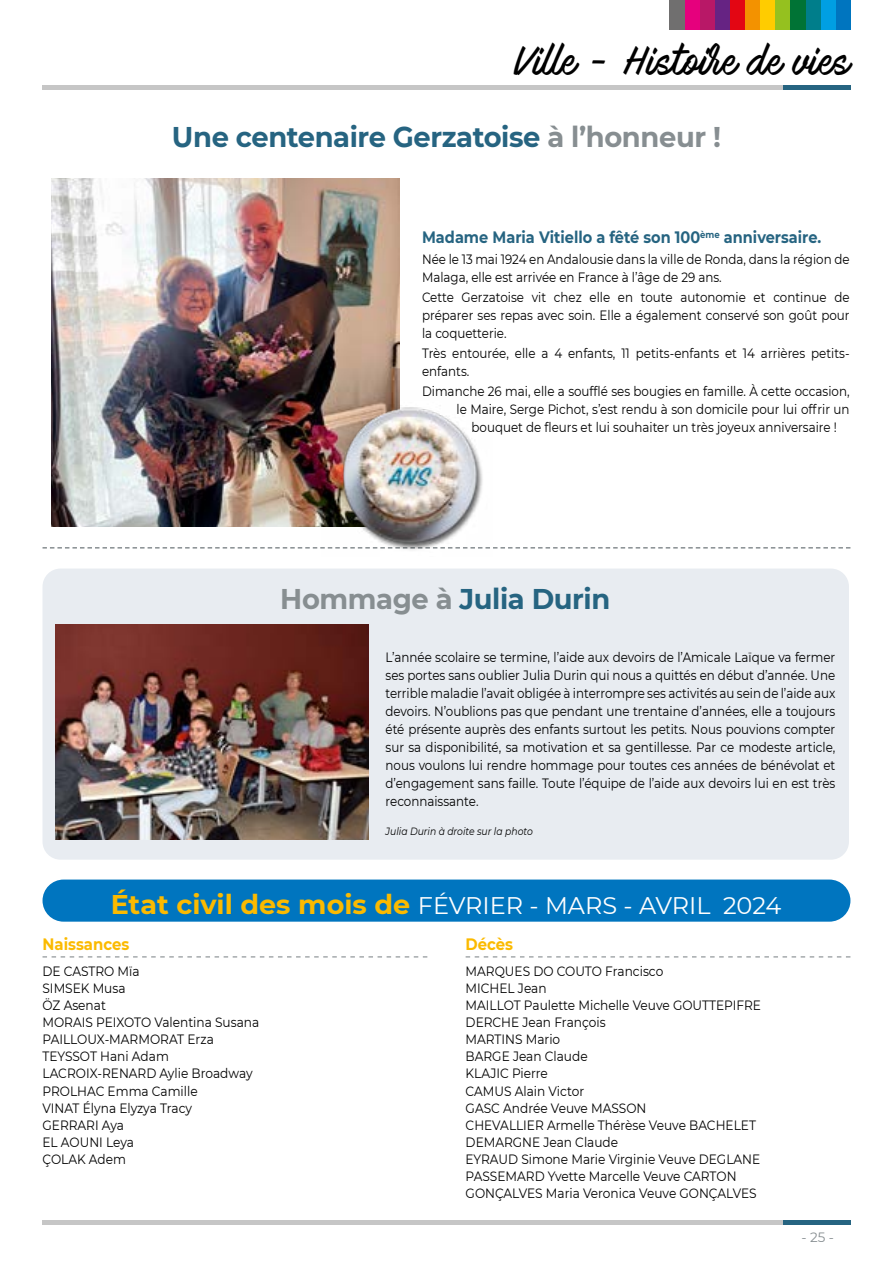
<style>
.page{position:relative;width:893px;height:1263px;background:#fff}
.page>*{position:absolute;margin:0;border:0;box-sizing:border-box;transform-origin:0 0}
.t1{font:36px "Mark My Words Clean";color:#000}
.t2{font:700 28.5px "Montserrat";letter-spacing:-.015em;color:#266481;scale:.96 1}
.t3{font:24px "Montserrat";color:#fff}
.t4{font:700 16.5px "Montserrat";color:#266481;scale:.88 1}
.t5{font:700 16.5px "Montserrat";color:#fbba00;scale:.9 1}
.t6{font:13.5px/18px "Montserrat";color:#000;text-align:justify;scale:.88 1}
.t7{font:13.5px/17.1px "Montserrat";color:#000;scale:.9 1}
.t8{font:13.5px "Montserrat";color:#878e91}
.t9{font:italic 10.5px "Montserrat";color:#000;scale:.88 1}
.s1{color:#878e91}
.s2{font-weight:700;font-size:27px;color:#fbba00}
</style>
<div class="page">
<hr style="left:783px;top:85px;width:67px;height:4px;background:#266481">
<hr style="left:716px;top:85px;width:67px;height:4px;background:#c6c6c6">
<hr style="left:648px;top:85px;width:68px;height:4px;background:#c6c6c6">
<hr style="left:581px;top:85px;width:67px;height:4px;background:#c6c6c6">
<hr style="left:514px;top:85px;width:67px;height:4px;background:#c6c6c6">
<hr style="left:446px;top:85px;width:68px;height:4px;background:#c6c6c6">
<hr style="left:379px;top:85px;width:67px;height:4px;background:#c6c6c6">
<hr style="left:312px;top:85px;width:67px;height:4px;background:#c6c6c6">
<hr style="left:244px;top:85px;width:68px;height:4px;background:#c6c6c6">
<hr style="left:177px;top:85px;width:67px;height:4px;background:#c6c6c6">
<hr style="left:110px;top:85px;width:67px;height:4px;background:#c6c6c6">
<hr style="left:43px;top:85px;width:67px;height:4px;background:#c6c6c6">
<div style="left:783px;top:1220px;width:67px;height:5px;background:#266481"></div>
<div style="left:716px;top:1220px;width:67px;height:5px;background:#c6c6c6"></div>
<div style="left:648px;top:1220px;width:68px;height:5px;background:#c6c6c6"></div>
<div style="left:581px;top:1220px;width:67px;height:5px;background:#c6c6c6"></div>
<div style="left:514px;top:1220px;width:67px;height:5px;background:#c6c6c6"></div>
<div style="left:446px;top:1220px;width:68px;height:5px;background:#c6c6c6"></div>
<div style="left:379px;top:1220px;width:67px;height:5px;background:#c6c6c6"></div>
<div style="left:312px;top:1220px;width:67px;height:5px;background:#c6c6c6"></div>
<div style="left:244px;top:1220px;width:68px;height:5px;background:#c6c6c6"></div>
<div style="left:177px;top:1220px;width:67px;height:5px;background:#c6c6c6"></div>
<div style="left:110px;top:1220px;width:67px;height:5px;background:#c6c6c6"></div>
<div style="left:43px;top:1220px;width:67px;height:5px;background:#c6c6c6"></div>
<div style="left:835px;top:0;width:15px;height:30px;background:#0075bf"></div>
<div style="left:820px;top:0;width:15px;height:30px;background:#009fe3"></div>
<div style="left:805px;top:0;width:15px;height:30px;background:#007e8b"></div>
<div style="left:790px;top:0;width:15px;height:30px;background:#007335"></div>
<div style="left:775px;top:0;width:15px;height:30px;background:#95c11f"></div>
<div style="left:760px;top:0;width:15px;height:30px;background:#fc0"></div>
<div style="left:745px;top:0;width:15px;height:30px;background:#f39200"></div>
<div style="left:729px;top:0;width:16px;height:30px;background:#e30613"></div>
<div style="left:714px;top:0;width:15px;height:30px;background:#662383"></div>
<div style="left:699px;top:0;width:15px;height:30px;background:#b81867"></div>
<div style="left:684px;top:0;width:15px;height:30px;background:#e6007d"></div>
<div style="left:669px;top:0;width:15px;height:30px;background:#706f6f"></div>
<div style="left:43px;top:879px;width:807px;height:43px;background:#0075bf;border-radius:21px"></div>
<svg style="left:43px;top:956px;width:384px;height:1px"></svg>
<svg style="left:466px;top:956px;width:384px;height:1px"></svg>
<div style="left:43px;top:568px;width:806px;height:292px;background:#e8ecf1;border-radius:18px"></div>
<img style="left:56px;top:624px;width:313px;height:215px">
<svg style="left:43px;top:547px;width:807px;height:2px"></svg>
<img style="left:52px;top:179px;width:348px;height:348px">
<img style="left:321px;top:390px;width:172px;height:160px">
<h1 class="t1" style="left:515px;top:41px;width:337px">Ville - Histoire de vies</h1>
<h2 class="t2" style="left:172px;top:116px;width:573px">Une centenaire Gerzatoise <span class="s1">à l’honneur !</span></h2>
<p class="t4" style="left:422px;top:226px;width:455px">Madame Maria Vitiello a fêté son 100<sup>ème</sup> anniversaire.</p>
<p class="t6" style="left:422px;top:249px;width:487px">Née le 13 mai 1924 en Andalousie dans la ville de Ronda, dans la région de<br>Malaga, elle est arrivée en France à l’âge de 29 ans.</p>
<p class="t6" style="left:422px;top:287px;width:487px">Cette Gerzatoise vit chez elle en toute autonomie et continue de préparer ses repas avec soin. Elle a également conservé son goût pour la coquetterie.</p>
<p class="t6" style="left:422px;top:344px;width:487px">Très entourée, elle a 4 enfants, 11 petits-enfants et 14 arrières petits&shy;enfants.</p>
<p class="t6" style="left:422px;top:382px;width:487px">Dimanche 26 mai, elle a soufflé ses bougies en famille. À cette occasion,</p>
<p class="t6" style="left:457px;top:400px;width:448px">le Maire, Serge Pichot, s’est rendu à son domicile pour lui offrir un</p>
<p class="t6" style="left:472px;top:418px;width:417px">bouquet de fleurs et lui souhaiter un très joyeux anniversaire !</p>
<h2 class="t2" style="left:280px;top:578px;width:345px"><span class="s1">Hommage à</span> Julia Durin</h2>
<p class="t6" style="left:386px;top:648px;width:513px">L’année scolaire se termine, l’aide aux devoirs de l’Amicale Laïque va fermer ses portes sans oublier Julia Durin qui nous a quittés en début d’année. Une terrible maladie l’avait obligée à interrompre ses activités au sein de l’aide aux devoirs. N’oublions pas que pendant une trentaine d’années, elle a toujours été présente auprès des enfants surtout les petits. Nous pouvions compter sur sa disponibilité, sa motivation et sa gentillesse. Par ce modeste article, nous voulons lui rendre hommage pour toutes ces années de bénévolat et d’engagement sans faille. Toute l’équipe de l’aide aux devoirs lui en est très reconnaissante.</p>
<p class="t9" style="left:386px;top:824px;width:169px">Julia Durin à droite sur la photo</p>
<h3 class="t3" style="left:111px;top:889px;width:672px"><span class="s2">État civil des mois de</span> FÉVRIER - MARS - AVRIL 2024</h3>
<p class="t5" style="left:43px;top:932px;width:98px">Naissances</p>
<p class="t7" style="left:43px;top:962px;width:242px">DE CASTRO Mïa<br>SIMSEK Musa<br>ÖZ Asenat<br>MORAIS PEIXOTO Valentina Susana<br>PAILLOUX-MARMORAT Erza<br>TEYSSOT Hani Adam<br>LACROIX-RENARD Aylie Broadway<br>PROLHAC Emma Camille<br>VINAT Élyna Elyzya Tracy<br>GERRARI Aya<br>EL AOUNI Leya<br>ÇOLAK Adem</p>
<p class="t5" style="left:466px;top:932px;width:54px">Décès</p>
<p class="t7" style="left:466px;top:962px;width:330px">MARQUES DO COUTO Francisco<br>MICHEL Jean<br>MAILLOT Paulette Michelle Veuve GOUTTEPIFRE<br>DERCHE Jean François<br>MARTINS Mario<br>BARGE Jean Claude<br>KLAJIC Pierre<br>CAMUS Alain Victor<br>GASC Andrée Veuve MASSON<br>CHEVALLIER Armelle Thérèse Veuve BACHELET<br>DEMARGNE Jean Claude<br>EYRAUD Simone Marie Virginie Veuve DEGLANE<br>PASSEMARD Yvette Marcelle Veuve CARTON<br>GONÇALVES Maria Veronica Veuve GONÇALVES</p>
<p class="t8" style="left:801px;top:1228px;width:34px">- 25 -</p>
</div>
